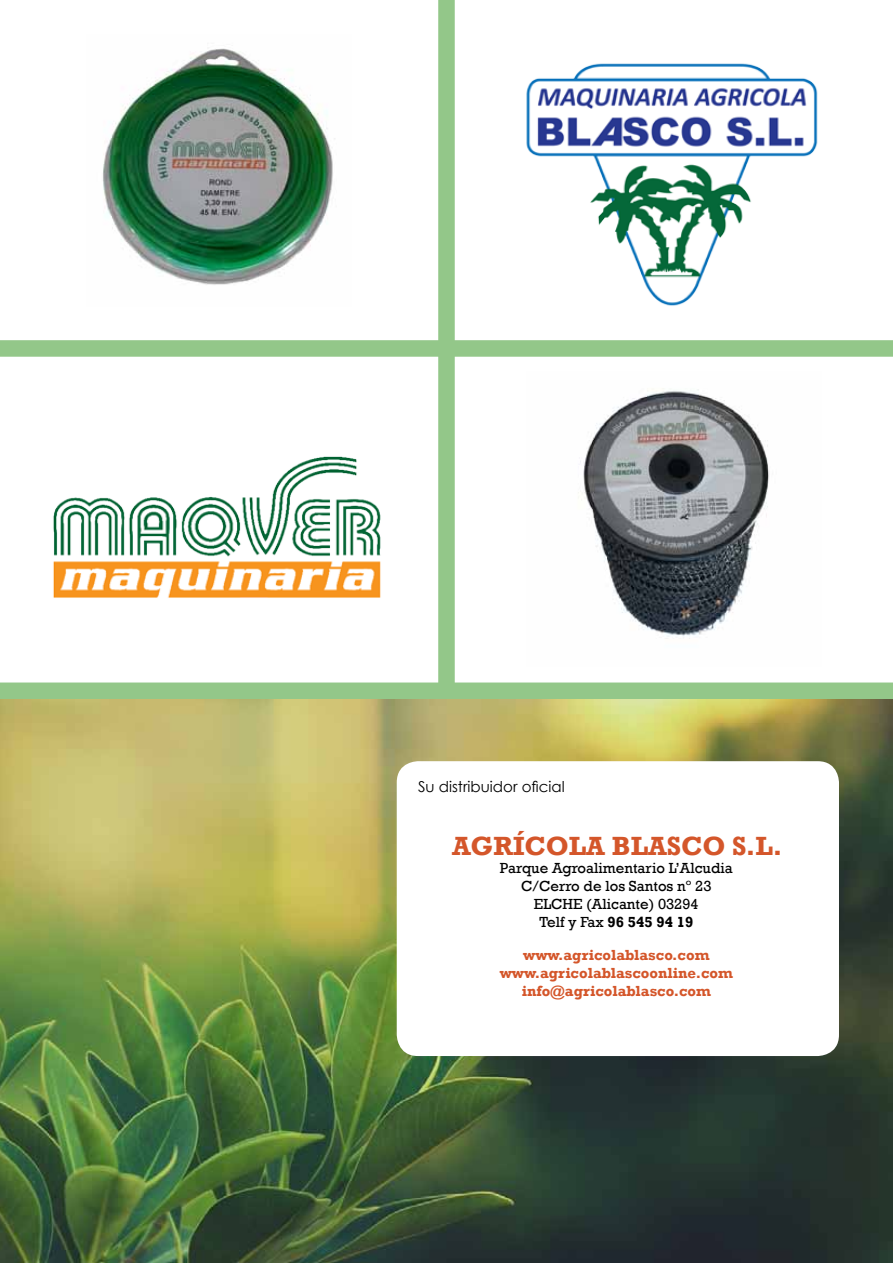
<style>
.page{position:relative;width:893px;height:1263px;background:#fff}
.page>*{position:absolute;margin:0;border:0;box-sizing:border-box;transform-origin:0 0}
.t1{font:700 27px "Rockwell";color:#d4562a}
.t2{font:15px/18px "Rockwell";color:#000;text-align:center}
.t3{font:700 15px/18px "Rockwell";color:#d4562a;text-align:center}
.t4{font:15px "Century Gothic";color:#000}
.s1{font-weight:700}
</style>
<div class="page">
<div style="left:438px;top:0;width:17px;height:978px;background:#93c789"></div>
<div style="left:0;top:340px;width:893px;height:17px;background:#93c789"></div>
<div style="left:0;top:682px;width:893px;height:17px;background:#93c789"></div>
<img style="left:0;top:699px;width:893px;height:564px">
<div style="left:397px;top:761px;width:442px;height:295px;background:#fff;border-radius:21px"></div>
<img style="left:103px;top:48px;width:232px;height:237px">
<img style="left:578px;top:389px;width:191px;height:250px">
<img style="left:526px;top:63px;width:292px;height:243px">
<img style="left:53px;top:456px;width:328px;height:142px">
<p class="t4" style="left:418px;top:776px;width:148px">Su distribuidor oficial</p>
<h1 class="t1" style="left:452px;top:829px;width:332px">AGRÍCOLA BLASCO S.L.</h1>
<p class="t2" style="left:500px;top:859px;width:234px">Parque Agroalimentario L’Alcudia<br>C/Cerro de los Santos nº 23<br>ELCHE (Alicante) 03294<br>Telf y Fax <span class="s1">96 545 94 19</span></p>
<p class="t3" style="left:500px;top:946px;width:235px">www.agricolablasco.com www.agricolablascoonline.com info@agricolablasco.com</p>
</div>
